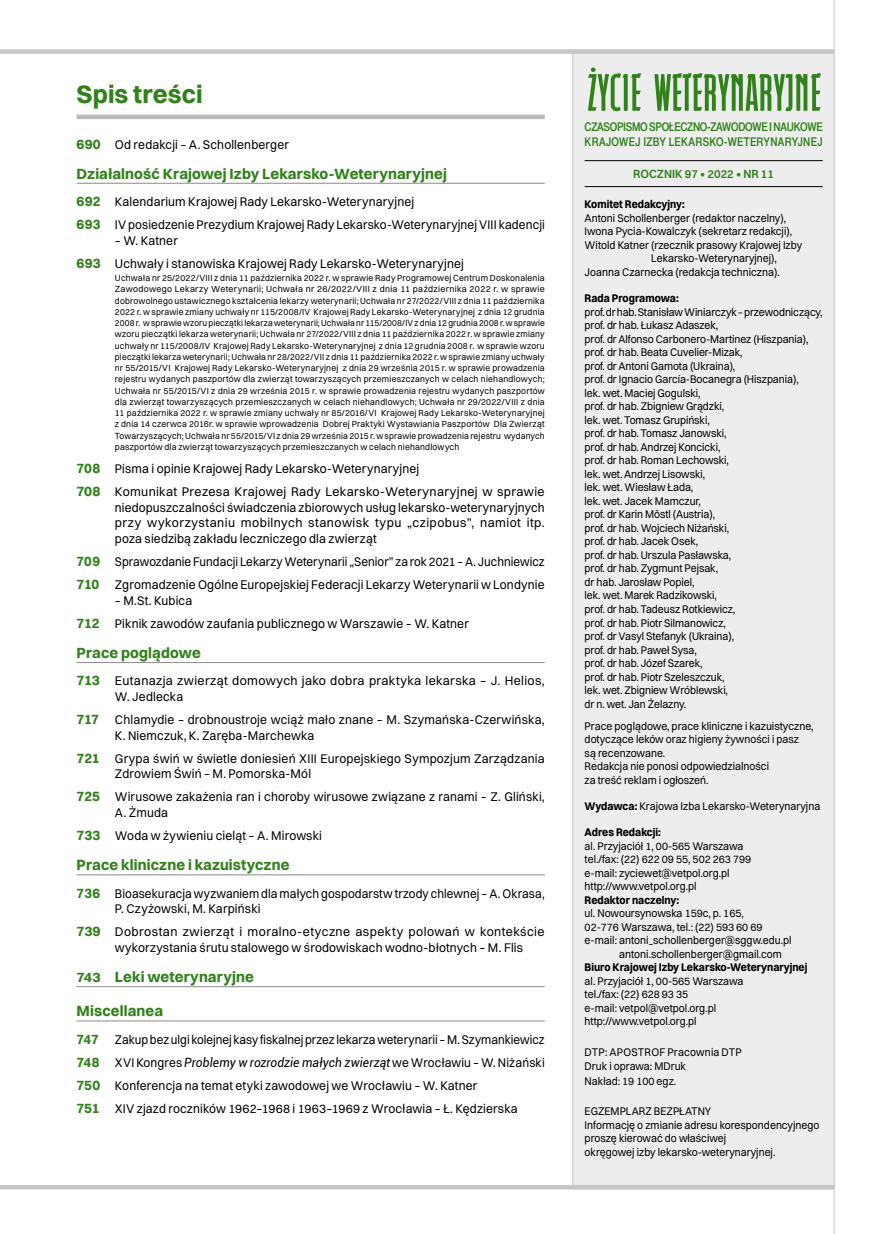
<style>
.page{position:relative;width:881px;height:1234px;background:#fff}
.page>*{position:absolute;margin:0;border:0;box-sizing:border-box;transform-origin:0 0}
.t1{font:700 25.5px "Switzer";color:#32821c}
.t2{font:700 15px "Switzer";letter-spacing:.005em;color:#32821c}
.t3{font:12.75px/23px "Switzer";letter-spacing:.01em;color:#000;scale:.95 1}
.t4{font:12.75px/23px "Switzer";letter-spacing:.01em;color:#000;scale:.92 1}
.t5{font:12.75px/15.8px "Switzer";letter-spacing:.01em;color:#000}
.t6{font:12.75px/15.8px "Switzer";letter-spacing:.01em;color:#000;text-align:justify;scale:.94 1}
.t7{font:12.75px/15.8px "Switzer";letter-spacing:.01em;color:#000;scale:.93 1}
.t8{font:12px/14.4px "Switzer Cnd EFN Medium";letter-spacing:-.02em;color:#32821c}
.t9{font:600 12px "Switzer";color:#32821c;scale:.95 1}
.t10{font:11.25px/13.5px "Switzer";letter-spacing:-.005em;color:#000;scale:.93 1}
.t11{font:700 11.25px "Switzer";color:#000;scale:.93 1}
.t12{font:9px/11.2px "Switzer";letter-spacing:.02em;color:#000;text-align:justify;scale:.95 1}
.s1{font-weight:700;font-size:14.25px;color:#32821c}
.s2{font-size:14.25px}
.s3{font-family:"Roboto";font-style:italic}
.s4{font-weight:700}
</style>
<div class="page">
<hr style="left:77px;top:115px;width:467px;height:4px;background:#bababa">
<hr style="left:77px;top:183px;width:467px;height:1px;background:#8b8b8b">
<hr style="left:77px;top:662px;width:467px;height:1px;background:#8b8b8b">
<hr style="left:77px;top:874px;width:467px;height:1px;background:#8b8b8b">
<hr style="left:77px;top:986px;width:467px;height:1px;background:#8b8b8b">
<hr style="left:77px;top:1020px;width:467px;height:1px;background:#8b8b8b">
<div style="left:573px;top:49px;width:260px;height:1140px;background:#ededed"></div>
<hr style="left:584px;top:160px;width:238px;height:1px;background:#000">
<hr style="left:584px;top:186px;width:238px;height:1px;background:#000">
<svg style="left:654px;top:73px;width:166px;height:38px"></svg>
<svg style="left:588px;top:67px;width:53px;height:44px"></svg>
<hr style="left:572px;top:49px;width:1px;height:1137px;background:#c6c6c5">
<hr style="left:833px;top:0;width:1px;height:1233px;background:#c6c6c5">
<div style="left:0;top:49px;width:833px;height:5px;background:#c6c6c5"></div>
<div style="left:0;top:1184px;width:833px;height:5px;background:#c6c6c5"></div>
<h1 class="t1" style="left:77px;top:78px;width:127px">Spis treści</h1>
<p class="t3" style="left:77px;top:132px;width:225px"><span class="s1">690</span> Od redakcji – A. Schollenberger</p>
<h2 class="t2" style="left:77px;top:164px;width:371px">Działalność Krajowej Izby Lekarsko-Weterynaryjnej</h2>
<p class="t3" style="left:77px;top:190px;width:494px"><span class="s1">692</span> Kalendarium Krajowej Rady Lekarsko-Weterynaryjnej<br><span class="s1">693</span> IV posiedzenie Prezydium Krajowej Rady Lekarsko-Weterynaryjnej VIII kadencji</p>
<p class="t3" style="left:77px;top:228px;width:409px;text-indent:38px">– W. Katner<br><span class="s1">693</span> Uchwały i stanowiska Krajowej Rady Lekarsko-Weterynaryjnej</p>
<p class="t12" style="left:115px;top:272px;width:454px">Uchwała nr 25/2022/VIII z dnia 11 października 2022 r. w sprawie Rady Programowej Centrum Doskonalenia Zawodowego Lekarzy Weterynarii; Uchwała nr 26/2022/VIII z dnia 11 października 2022 r. w sprawie dobrowolnego ustawicznego kształcenia lekarzy weterynarii; Uchwała nr 27/2022/VIII z dnia 11 października 2022 r. w sprawie zmiany uchwały nr 115/2008/IV Krajowej Rady Lekarsko-Weterynaryjnej z dnia 12 grudnia 2008 r. w sprawie wzoru pieczątki lekarza weterynarii; Uchwała nr 115/2008/IVz dnia 12 grudnia 2008 r. w sprawie wzoru pieczątki lekarza weterynarii; Uchwała nr 27/2022/VIII z dnia 11 października 2022 r. w sprawie zmiany uchwały nr 115/2008/IV Krajowej Rady Lekarsko-Weterynaryjnej z dnia 12 grudnia 2008 r. w sprawie wzoru pieczątki lekarza weterynarii; Uchwała nr 28/2022/VII z dnia 11 października 2022 r. w sprawie zmiany uchwały nr 55/2015/VI Krajowej Rady Lekarsko-Weterynaryjnej z dnia 29 września 2015 r. w sprawie prowadzenia rejestru wydanych paszportów dla zwierząt towarzyszących przemieszczanych w celach niehandlowych; Uchwała nr 55/2015/VI z dnia 29 września 2015 r. w sprawie prowadzenia rejestru wydanych paszportów dla zwierząt towarzyszących przemieszczanych w celach niehandlowych; Uchwała nr 29/2022/VIII z dnia 11 października 2022 r. w sprawie zmiany uchwały nr 85/2016/VI Krajowej Rady Lekarsko-Weterynaryjnej z dnia 14 czerwca 2016r. w sprawie wprowadzenia Dobrej Praktyki Wystawiania Paszportów Dla Zwierząt Towarzyszących; Uchwała nr 55/2015/VI z dnia 29 września 2015 r. w sprawie prowadzenia rejestru wydanych paszportów dla zwierząt towarzyszących przemieszczanych w celach niehandlowych</p>
<p class="t3" style="left:77px;top:456px;width:494px"><span class="s1">708</span> Pisma i opinie Krajowej Rady Lekarsko-Weterynaryjnej<br><span class="s1">708</span> Komunikat Prezesa Krajowej Rady Lekarsko-Weterynaryjnej w sprawie</p>
<p class="t6" style="left:115px;top:499px;width:458px">niedopuszczalności świadczenia zbiorowych usług lekarsko-weterynaryjnych przy wykorzystaniu mobilnych stanowisk typu „czipobus”, namiot itp. poza siedzibą zakładu leczniczego dla zwierząt</p>
<p class="t4" style="left:77px;top:550px;width:510px"><span class="s1">709</span> Sprawozdanie Fundacji Lekarzy Weterynarii „Senior” za rok 2021 – A. Juchniewicz<br><span class="s1">710</span> Zgromadzenie Ogólne Europejskiej Federacji Lekarzy Weterynarii w Londynie</p>
<p class="t3" style="left:77px;top:588px;width:414px;text-indent:38px">– M.St. Kubica<br><span class="s1">712</span> Piknik zawodów zaufania publicznego w Warszawie – W. Katner</p>
<h2 class="t2" style="left:77px;top:643px;width:126px">Prace poglądowe</h2>
<p class="t5" style="left:115px;top:672px;width:431px;text-indent:-38px"><span class="s1">713</span> Eutanazja zwierząt domowych jako dobra praktyka lekarska – J. Helios,<br>W. Jedlecka</p>
<p class="t3" style="left:115px;top:711px;width:453px;line-height:15.8px;text-indent:-38px"><span class="s1">717</span> Chlamydie – drobnoustroje wciąż mało znane – M. Szymańska-Czerwińska,<br>K. Niemczuk, K. Zaręba-Marchewka</p>
<p class="t3" style="left:115px;top:750px;width:454px;line-height:15.8px;text-indent:-38px"><span class="s1">721</span> Grypa świń w świetle doniesień XIII Europejskiego Sympozjum Zarządzania<br>Zdrowiem Świń – M. Pomorska-Mól</p>
<p class="t3" style="left:115px;top:788px;width:454px;line-height:15.8px;text-indent:-38px"><span class="s1">725</span> Wirusowe zakażenia ran i choroby wirusowe związane z ranami – Z. Gliński,<br>A. Żmuda</p>
<p class="t3" style="left:77px;top:824px;width:260px"><span class="s1">733</span> Woda w żywieniu cieląt – A. Mirowski</p>
<h2 class="t2" style="left:77px;top:855px;width:214px">Prace kliniczne i kazuistyczne</h2>
<p class="t7" style="left:115px;top:884px;width:463px;text-indent:-38px"><span class="s1">736</span> Bioasekuracja wyzwaniem dla małych gospodarstw trzody chlewnej – A. Okrasa,<br>P. Czyżowski, M. Karpiński</p>
<p class="t5" style="left:115px;top:923px;width:431px;text-indent:-38px"><span class="s1">739</span> Dobrostan zwierząt i moralno-etyczne aspekty polowań w kontekście wykorzystania śrutu stalowego w środowiskach wodno-błotnych – M. Flis</p>
<h2 class="t2" style="left:77px;top:967px;width:179px"><span class="s2">743</span> Leki weterynaryjne</h2>
<h2 class="t2" style="left:77px;top:1001px;width:88px">Miscellanea</h2>
<p class="t4" style="left:77px;top:1027px;width:510px"><span class="s1">747</span> Zakup bez ulgi kolejnej kasy fiskalnej przez lekarza weterynarii – M. Szymankiewicz <span class="s1">748</span> XVI Kongres <span class="s3">Problemy w rozrodzie małych zwierząt</span> we Wrocławiu – W. Niżański <span class="s1">750</span> Konferencja na temat etyki zawodowej we Wrocławiu – W. Katner<br><span class="s1">751</span> XIV zjazd roczników 1962–1968 i 1963–1969 z Wrocławia – Ł. Kędzierska</p>
<p class="t8" style="left:584px;top:120px;width:239px">CZASOPISMO SPOŁECZNO-ZAWODOWE I NAUKOWE<br>KRAJOWEJ IZBY LEKARSKO-WETERYNARYJNEJ</p>
<p class="t9" style="left:633px;top:166px;width:149px">ROCZNIK 97 • 2022 • NR 11</p>
<p class="t11" style="left:584px;top:197px;width:109px">Komitet Redakcyjny:</p>
<p class="t10" style="left:584px;top:211px;width:218px">Antoni Schollenberger (redaktor naczelny),</p>
<p class="t10" style="left:584px;top:224px;width:224px">Iwona Pycia‑Kowalczyk (sekretarz redakcji),</p>
<p class="t10" style="left:584px;top:238px;width:235px">Witold Katner (rzecznik prasowy Krajowej Izby</p>
<p class="t10" style="left:650px;top:251px;width:137px">Lekarsko‑Weterynaryjnej),</p>
<p class="t10" style="left:584px;top:265px;width:211px">Joanna Czarnecka (redakcja techniczna).</p>
<p class="t11" style="left:584px;top:291px;width:103px">Rada Programowa:</p>
<p class="t10" style="left:584px;top:305px;width:257px">prof. dr hab. Stanisław Winiarczyk – przewodniczący, prof. dr hab. Łukasz Adaszek,<br>prof. dr Alfonso Carbonero‑Martinez (Hiszpania), prof. dr hab. Beata Cuvelier-Mizak,<br>prof. dr Antoni Gamota (Ukraina),<br>prof. dr Ignacio García-Bocanegra (Hiszpania),<br>lek. wet. Maciej Gogulski,<br>prof. dr hab. Zbigniew Grądzki,<br>lek. wet. Tomasz Grupiński,<br>prof. dr hab. Tomasz Janowski,<br>prof. dr hab. Andrzej Koncicki,<br>prof. dr hab. Roman Lechowski,<br>lek. wet. Andrzej Lisowski,<br>lek. wet. Wiesław Łada,<br>lek. wet. Jacek Mamczur,<br>prof. dr Karin Möstl (Austria),<br>prof. dr hab. Wojciech Niżański,<br>prof. dr hab. Jacek Osek,<br>prof. dr hab. Urszula Pasławska,<br>prof. dr hab. Zygmunt Pejsak,<br>dr hab. Jarosław Popiel,<br>lek. wet. Marek Radzikowski,<br>prof. dr hab. Tadeusz Rotkiewicz,<br>prof. dr hab. Piotr Silmanowicz,<br>prof. dr Vasyl Stefanyk (Ukraina),<br>prof. dr hab. Paweł Sysa,<br>prof. dr hab. Józef Szarek,<br>prof. dr hab. Piotr Szeleszczuk,<br>lek. wet. Zbigniew Wróblewski,<br>dr n. wet. Jan Żelazny.</p>
<p class="t10" style="left:584px;top:718px;width:247px">Prace poglądowe, prace kliniczne i kazuistyczne, dotyczące leków oraz higieny żywności i pasz<br>są recenzowane.<br>Redakcja nie ponosi odpowiedzialności<br>za treść reklam i ogłoszeń.</p>
<p class="t10" style="left:584px;top:798px;width:255px"><span class="s4">Wydawca:</span> Krajowa Izba Lekarsko-Weterynaryjna</p>
<p class="t11" style="left:584px;top:825px;width:83px">Adres Redakcji:</p>
<p class="t10" style="left:584px;top:838px;width:180px">al. Przyjaciół 1, 00-565 Warszawa tel./fax: (22) 622 09 55, 502 263 799 e-mail: zyciewet@vetpol.org.pl http://www.vetpol.org.pl</p>
<p class="t11" style="left:584px;top:892px;width:103px">Redaktor naczelny:</p>
<p class="t10" style="left:584px;top:906px;width:172px">ul. Nowoursynowska 159c, p. 165,</p>
<p class="t10" style="left:584px;top:919px;width:193px">02-776 Warszawa, tel.: (22) 593 60 69</p>
<p class="t10" style="left:584px;top:933px;width:224px">e-mail: antoni_schollenberger@sggw.edu.pl</p>
<p class="t10" style="left:619px;top:946px;width:176px">antoni.schollenberger@gmail.com</p>
<p class="t11" style="left:584px;top:960px;width:241px">Biuro Krajowej Izby Lekarsko-Weterynaryjnej</p>
<p class="t10" style="left:584px;top:973px;width:172px">al. Przyjaciół 1, 00-565 Warszawa tel./fax: (22) 628 93 35<br>e-mail: vetpol@vetpol.org.pl http://www.vetpol.org.pl</p>
<p class="t10" style="left:584px;top:1044px;width:170px;line-height:14.4px">DTP: APOSTROF Pracownia DTP<br>Druk i oprawa: MDruk<br>Nakład: 19 100 egz.</p>
<p class="t10" style="left:584px;top:1103px;width:254px">EGZEMPLARZ BEZPŁATNY<br>Informację o zmianie adresu korespondencyjnego proszę kierować do właściwej<br>okręgowej izby lekarsko-weterynaryjnej.</p>
</div>
